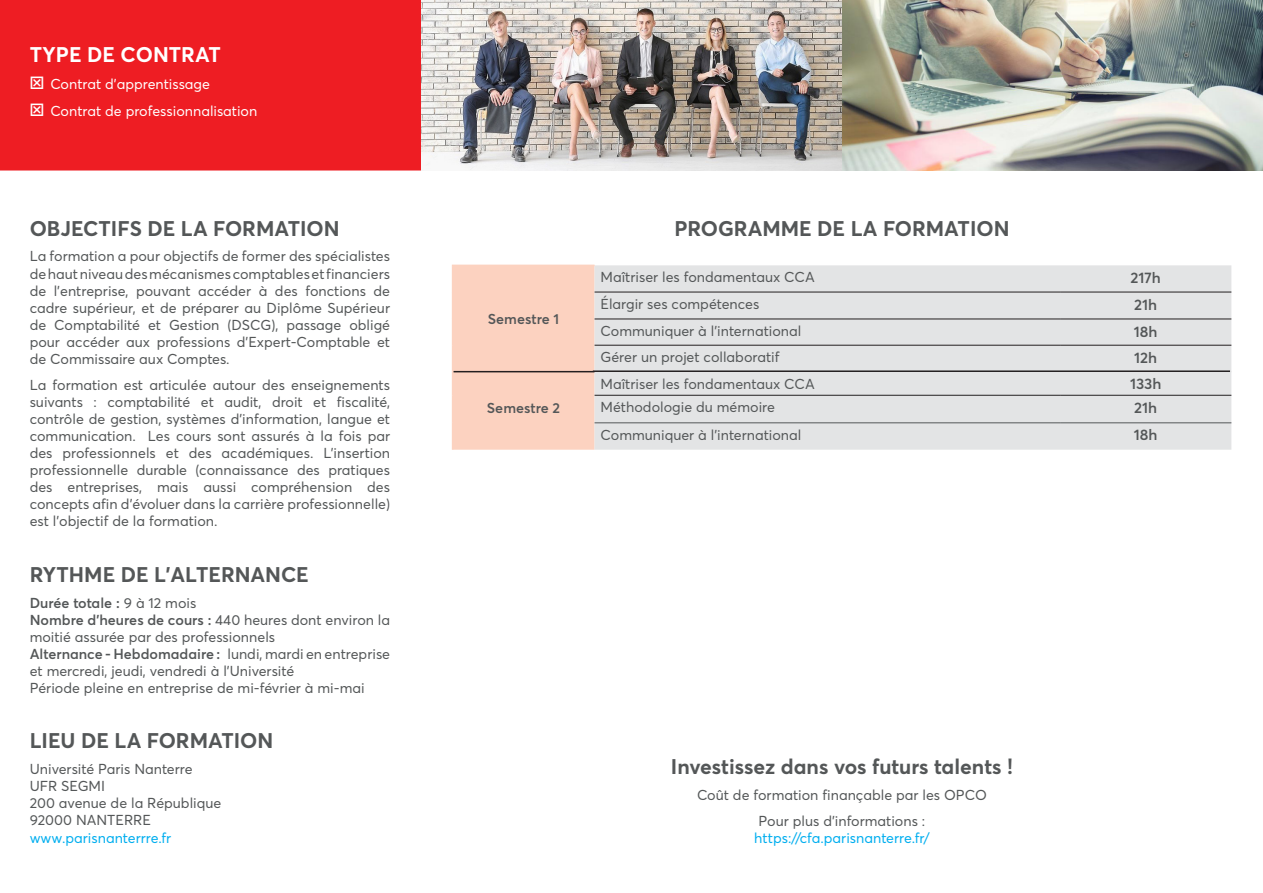
<style>
.page{position:relative;width:1263px;height:893px;background:#fff}
.page>*{position:absolute;margin:0;border:0;box-sizing:border-box;transform-origin:0 0}
.t1{font:700 21px "Averta";color:#545758}
.t2{font:700 21px "Averta";color:#fff}
.t3{font:600 15px "Averta";color:#545758}
.t4{font:14.25px/17.1px "Averta";color:#545758}
.t5{font:600 14.25px "Averta";color:#545758}
.t6{font:14.25px "Averta";color:#fff}
.t7{font:14.25px "Averta";color:#00aeef}
.s1{font-size:22.5px}
.s2{font-weight:400}
.s3{font-weight:600}
</style>
<div class="page">
<div style="left:0;top:0;width:421px;height:171px;background:#ee1d23"></div>
<img style="left:421px;top:0;width:842px;height:171px">
<div style="left:594px;top:265px;width:637px;height:185px;background:#e3e4e5"></div>
<div style="left:452px;top:265px;width:142px;height:185px;background:#fcd2c0"></div>
<hr style="left:594px;top:292px;width:466px;height:1px;background:#231f20">
<hr style="left:1060px;top:292px;width:171px;height:1px;background:#231f20">
<hr style="left:594px;top:319px;width:466px;height:1px;background:#231f20">
<hr style="left:1060px;top:319px;width:171px;height:1px;background:#231f20">
<hr style="left:594px;top:345px;width:466px;height:1px;background:#231f20">
<hr style="left:1060px;top:345px;width:171px;height:1px;background:#231f20">
<hr style="left:594px;top:395px;width:466px;height:1px;background:#231f20">
<hr style="left:1060px;top:395px;width:171px;height:1px;background:#231f20">
<hr style="left:1060px;top:371px;width:171px;height:1px;background:#e3e4e5">
<hr style="left:594px;top:422px;width:466px;height:1px;background:#545758">
<hr style="left:1060px;top:422px;width:171px;height:1px;background:#545758">
<hr style="left:593px;top:370px;width:637px;height:2px;background:#231f20">
<p class="t2" style="left:30px;top:41px;width:193px">TYPE DE CONTRAT</p>
<p class="t6" style="left:30px;top:75px;width:182px"><span class="s1">☒</span> Contrat d’apprentissage</p>
<p class="t6" style="left:30px;top:102px;width:229px"><span class="s1">☒</span> Contrat de professionnalisation</p>
<p class="t1" style="left:30px;top:215px;width:311px">OBJECTIFS DE LA FORMATION</p>
<p class="t4" style="left:30px;top:248px;width:362px">La formation a pour objectifs de former des spécialistes de haut niveau des mécanismes comptables et financiers</p>
<p class="t4" style="left:30px;top:282px;width:362px;text-align:justify">de l’entreprise, pouvant accéder à des fonctions de cadre supérieur, et de préparer au Diplôme Supérieur de Comptabilité et Gestion (DSCG), passage obligé pour accéder aux professions d’Expert-Comptable et de Commissaire aux Comptes.</p>
<p class="t4" style="left:30px;top:376px;width:362px;text-align:justify">La formation est articulée autour des enseignements suivants : comptabilité et audit, droit et fiscalité, contrôle de gestion, systèmes d’information, langue et communication. Les cours sont assurés à la fois par des professionnels et des académiques. L’insertion</p>
<p class="t4" style="left:30px;top:461px;width:362px">professionnelle durable (connaissance des pratiques</p>
<p class="t4" style="left:30px;top:479px;width:362px">des entreprises, mais aussi compréhension des concepts afin d’évoluer dans la carrière professionnelle)</p>
<p class="t4" style="left:30px;top:513px;width:189px">est l’objectif de la formation.</p>
<p class="t1" style="left:30px;top:561px;width:281px">RYTHME DE L’ALTERNANCE</p>
<p class="t5" style="left:30px;top:594px;width:168px">Durée totale : <span class="s2">9 à 12 mois</span></p>
<p class="t4" style="left:30px;top:611px;width:362px"><span class="s3">Nombre d’heures de cours :</span> 440 heures dont environ la moitié assurée par des professionnels</p>
<p class="t5" style="left:30px;top:645px;width:362px">Alternance - Hebdomadaire : <span class="s2">lundi, mardi en entreprise</span></p>
<p class="t4" style="left:30px;top:662px;width:266px">et mercredi, jeudi, vendredi à l’Université</p>
<p class="t4" style="left:30px;top:679px;width:336px">Période pleine en entreprise de mi-février à mi-mai</p>
<p class="t1" style="left:30px;top:727px;width:245px">LIEU DE LA FORMATION</p>
<p class="t4" style="left:30px;top:760px;width:164px">Université Paris Nanterre</p>
<p class="t4" style="left:30px;top:777px;width:77px">UFR SEGMI</p>
<p class="t4" style="left:30px;top:794px;width:193px">200 avenue de la République</p>
<p class="t4" style="left:30px;top:811px;width:123px">92000 NANTERRE</p>
<p class="t7" style="left:30px;top:829px;width:143px">www.parisnanterrre.fr</p>
<p class="t5" style="left:488px;top:310px;width:73px">Semestre 1</p>
<p class="t5" style="left:487px;top:399px;width:75px">Semestre 2</p>
<p class="t1" style="left:674px;top:215px;width:337px">PROGRAMME DE LA FORMATION</p>
<p class="t4" style="left:600px;top:269px;width:216px">Maîtriser les fondamentaux CCA</p>
<p class="t3" style="left:1130px;top:268px;width:32px">217h</p>
<p class="t4" style="left:600px;top:295px;width:160px">Élargir ses compétences</p>
<p class="t3" style="left:1134px;top:295px;width:24px">21h</p>
<p class="t4" style="left:600px;top:322px;width:202px">Communiquer à l’international</p>
<p class="t3" style="left:1134px;top:322px;width:25px">18h</p>
<p class="t4" style="left:600px;top:348px;width:180px">Gérer un projet collaboratif</p>
<p class="t3" style="left:1134px;top:348px;width:24px">12h</p>
<p class="t4" style="left:600px;top:375px;width:216px">Maîtriser les fondamentaux CCA</p>
<p class="t3" style="left:1130px;top:374px;width:33px">133h</p>
<p class="t4" style="left:600px;top:399px;width:176px">Méthodologie du mémoire</p>
<p class="t3" style="left:1134px;top:398px;width:24px">21h</p>
<p class="t4" style="left:600px;top:426px;width:202px">Communiquer à l’international</p>
<p class="t3" style="left:1134px;top:426px;width:25px">18h</p>
<p class="t1" style="left:671px;top:754px;width:343px">Investissez dans vos futurs talents !</p>
<p class="t4" style="left:697px;top:786px;width:291px">Coût de formation finançable par les OPCO</p>
<p class="t4" style="left:759px;top:812px;width:168px">Pour plus d’informations :</p>
<p class="t7" style="left:754px;top:829px;width:177px">https://cfa.parisnanterre.fr/</p>
</div>
